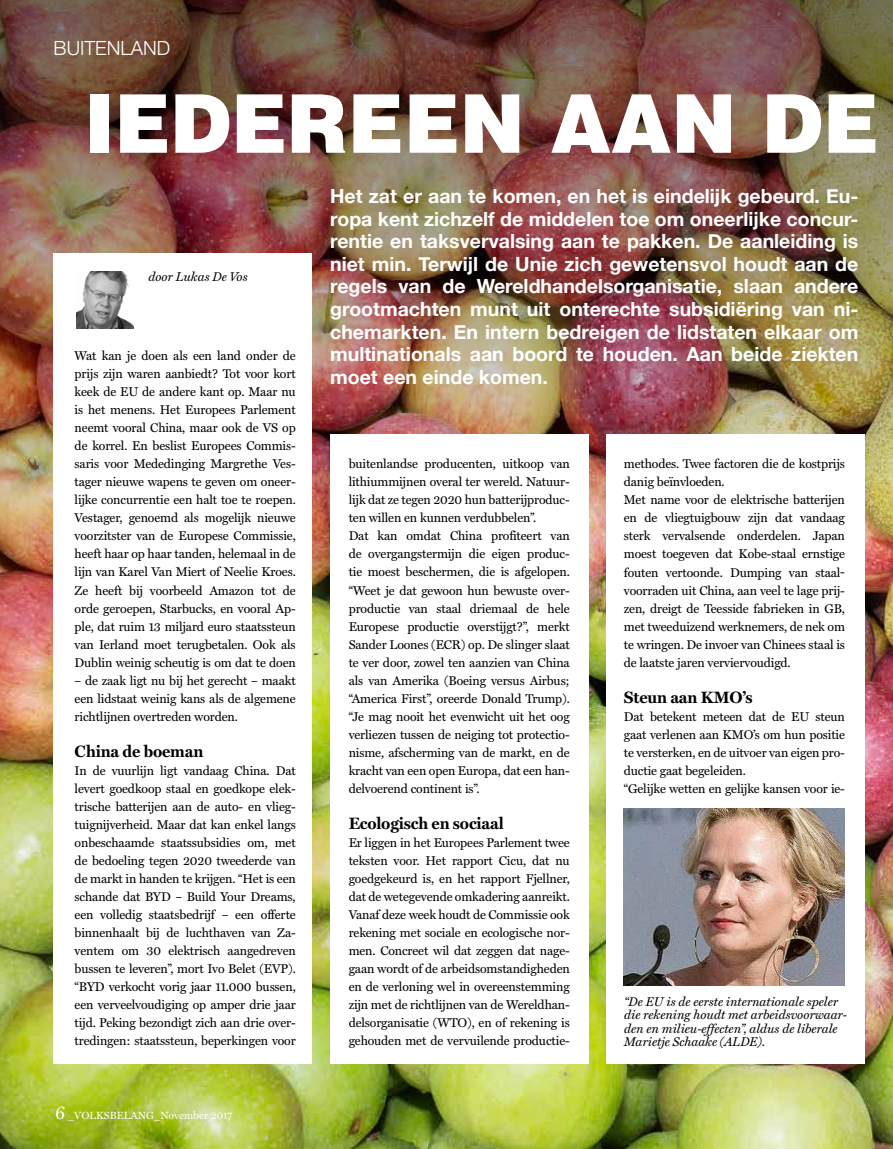
<style>
.page{position:relative;width:893px;height:1149px;background:#fff}
.page>*{position:absolute;margin:0;border:0;box-sizing:border-box;transform-origin:0 0}
.t1{font:900 81px "Helvetica LT Pro";color:#fff;scale:.96 1}
.t2{font:700 19.5px/22.5px "Helvetica Neue";color:#fff;text-align:justify}
.t3{font:300 19.5px "Helvetica Neue";color:#fff}
.t4{font:700 16.5px "Miller Text";letter-spacing:-.01em;color:#000}
.t5{font:12.75px/18px "Miller Text";letter-spacing:-.01em;color:#000;text-align:justify}
.t6{font:italic 12.75px/13.5px "Miller Text";color:#000}
.t7{font:10.5px "Miller Text";color:#fff}
.s1{font-size:18px}
</style>
<div class="page">
<img style="left:0;top:599px;width:893px;height:549px">
<img style="left:0;top:0;width:893px;height:599px">
<div style="left:54px;top:253px;width:258px;height:810px;background:#fff"></div>
<div style="left:330px;top:434px;width:259px;height:629px;background:#fff"></div>
<div style="left:607px;top:434px;width:258px;height:629px;background:#fff"></div>
<img style="left:624px;top:808px;width:221px;height:177px">
<img style="left:76px;top:271px;width:58px;height:57px">
<h2 class="t3" style="left:54px;top:32px;width:118px">BUITENLAND</h2>
<h1 class="t1" style="left:84px;top:71px;width:829px">IEDEREEN AAN DE</h1>
<p class="t6" style="left:148px;top:269px;width:101px">door Lukas De Vos</p>
<p class="t5" style="left:75px;top:347px;width:223px">Wat kan je doen als een land onder de prijs zijn waren aanbiedt? Tot voor kort keek de EU de andere kant op. Maar nu is het menens. Het Europees Parlement neemt vooral China, maar ook de VS op de korrel. En beslist Europees Commis&shy;saris voor Mededinging Margrethe Ves&shy;tager nieuwe wapens te geven om oneer&shy;lijke concurrentie een halt toe te roepen.<br>Vestager, genoemd als mogelijk nieuwe voorzitster van de Europese Commissie, heeft haar op haar tanden, helemaal in de lijn van Karel Van Miert of Neelie Kroes.<br>Ze heeft bij voorbeeld Amazon tot de orde geroepen, Starbucks, en vooral Ap&shy;ple, dat ruim 13 miljard euro staatssteun van Ierland moet terugbetalen. Ook als Dublin weinig scheutig is om dat te doen</p>
<p class="t5" style="left:75px;top:671px;width:223px">– de zaak ligt nu bij het gerecht – maakt een lidstaat weinig kans als de algemene richtlijnen overtreden worden.</p>
<p class="t4" style="left:75px;top:741px;width:130px">China de boeman</p>
<p class="t5" style="left:75px;top:761px;width:223px">In de vuurlijn ligt vandaag China. Dat levert goedkoop staal en goedkope elek&shy;trische batterijen aan de auto- en vlieg&shy;tuignijverheid. Maar dat kan enkel langs onbeschaamde staatssubsidies om, met de bedoeling tegen 2020 tweederde van de markt in handen te krijgen. “Het is een schande dat BYD – Build Your Dreams, een volledig staatsbedrijf – een offerte binnenhaalt bij de luchthaven van Za&shy;ventem om 30 elektrisch aangedreven bussen te leveren”, mort Ivo Belet (EVP). “BYD verkocht vorig jaar 11.000 bussen, een verveelvoudiging op amper drie jaar tijd. Peking bezondigt zich aan drie over&shy;tredingen: staatssteun, beperkingen voor</p>
<p class="t7" style="left:55px;top:1109px;width:179px"><span class="s1">6</span> _VOLKSBELANG_November 2017</p>
<p class="t2" style="left:330px;top:186px;width:530px">Het zat er aan te komen, en het is eindelijk gebeurd. Eu&shy;ropa kent zichzelf de middelen toe om oneerlijke concur&shy;rentie en taksvervalsing aan te pakken. De aanleiding is niet min. Terwijl de Unie zich gewetensvol houdt aan de regels van de Wereldhandelsorganisatie, slaan andere grootmachten munt uit onterechte subsidiëring van ni&shy;chemarkten. En intern bedreigen de lidstaten elkaar om multinationals aan boord te houden. Aan beide ziekten moet een einde komen.</p>
<p class="t5" style="left:349px;top:455px;width:223px;text-align:left">buitenlandse producenten, uitkoop van lithiummijnen overal ter wereld. Natuur&shy;lijk dat ze tegen 2020 hun batterijproduc&shy;ten willen en kunnen verdubbelen”.<br>Dat kan omdat China profiteert van de overgangstermijn die eigen produc&shy;tie moest beschermen, die is afgelopen. “Weet je dat gewoon hun bewuste over&shy;productie van staal driemaal de hele Europese productie overstijgt?”, merkt Sander Loones (ECR) op. De slinger slaat te ver door, zowel ten aanzien van China als van Amerika (Boeing versus Airbus; “America First”, oreerde Donald Trump). “Je mag nooit het evenwicht uit het oog verliezen tussen de neiging tot protectio&shy;nisme, afscherming van de markt, en de kracht van een open Europa, dat een han&shy;delvoerend continent is”.</p>
<p class="t4" style="left:349px;top:813px;width:157px">Ecologisch en sociaal</p>
<p class="t5" style="left:349px;top:833px;width:223px">Er liggen in het Europees Parlement twee teksten voor. Het rapport Cicu, dat nu goedgekeurd is, en het rapport Fjellner, dat de wetegevende omkadering aanreikt.<br>Vanaf deze week houdt de Commissie ook rekening met sociale en ecologische nor&shy;men. Concreet wil dat zeggen dat nage&shy;gaan wordt of de arbeidsomstandigheden en de verloning wel in overeenstemming zijn met de richtlijnen van de Wereldhan&shy;delsorganisatie (WTO), en of rekening is gehouden met de vervuilende productie-</p>
<p class="t5" style="left:624px;top:455px;width:223px;text-align:left">methodes. Twee factoren die de kostprijs danig beïnvloeden.<br>Met name voor de elektrische batterijen en de vliegtuigbouw zijn dat vandaag sterk vervalsende onderdelen. Japan moest toegeven dat Kobe-staal ernstige fouten vertoonde. Dumping van staal&shy;voorraden uit China, aan veel te lage prij&shy;zen, dreigt de Teesside fabrieken in GB, met tweeduizend werknemers, de nek om te wringen. De invoer van Chinees staal is de laatste jaren verviervoudigd.</p>
<p class="t4" style="left:624px;top:687px;width:130px">Steun aan KMO’s</p>
<p class="t5" style="left:624px;top:707px;width:223px;text-align:left">Dat betekent meteen dat de EU steun gaat verlenen aan KMO’s om hun positie te versterken, en de uitvoer van eigen pro&shy;ductie gaat begeleiden.<br>“Gelijke wetten en gelijke kansen voor ie-</p>
<p class="t6" style="left:624px;top:994px;width:224px">“De EU is de eerste internationale speler die rekening houdt met arbeidsvoorwaar&shy;den en milieu-effecten”, aldus de liberale Marietje Schaake (ALDE).</p>
</div>
